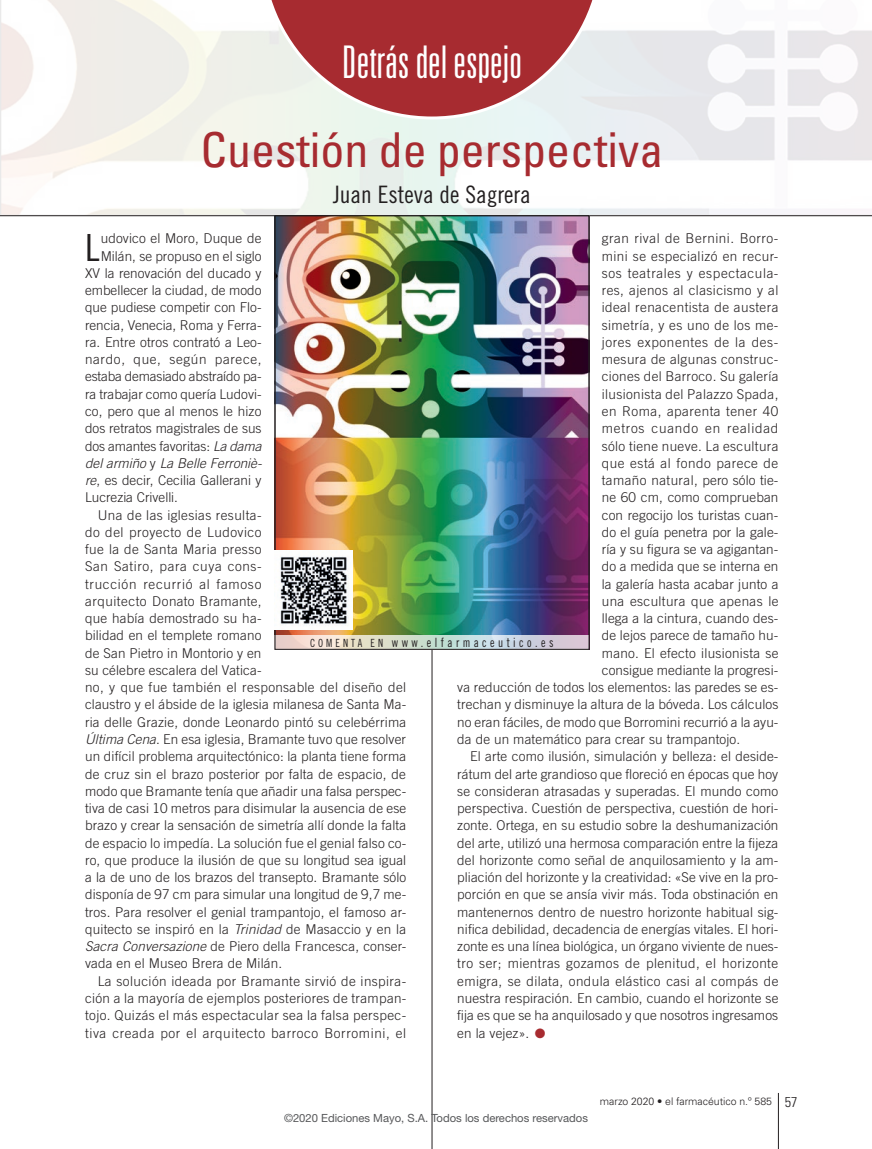
<style>
.page{position:relative;width:872px;height:1149px;background:#fff}
.page>*{position:absolute;margin:0;border:0;box-sizing:border-box;transform-origin:0 0}
.t1{font:condensed 48px "Univers LT Std";color:#a72b30}
.t2{font:300 ultra-condensed 45px "Univers LT Std";color:#fff}
.TEXT_GENERAL_capitul{font:37.35px "Trade Gothic LT Std Cn 18";color:#231f20}
.t3{font:24px "Trade Gothic LT Std Cn 18";color:#231f20}
.TEXT_GENERAL{font:300 13.5px/17.2px "Trade Gothic LT Std";letter-spacing:.01em;color:#231f20;text-align:justify}
.TEXT_GENERAL_capitul-2{font:300 13.5px "Trade Gothic LT Std";color:#231f20}
.TEXT_GENERAL-2{font:300 13.5px "Trade Gothic LT Std";letter-spacing:.03em;color:#231f20}
.TEXT_GENERAL-3{font:300 13.5px "Trade Gothic LT Std";letter-spacing:.045em;color:#231f20}
.TEXT_GENERAL-4{font:300 13.5px "Trade Gothic LT Std";letter-spacing:.04em;color:#231f20}
.TEXT_GENERAL_capitul-3{font:italic 300 13.5px "Trade Gothic LT Std";color:#231f20}
.TEXT_GENERAL_capitul-4{font:300 13.5px "Trade Gothic LT Std";letter-spacing:.05em;color:#231f20}
.TEXT_GENERAL-5{font:300 13.5px "Trade Gothic LT Std";letter-spacing:.035em;color:#231f20}
.TEXT_GENERAL-6{font:300 13.5px "Trade Gothic LT Std";letter-spacing:.055em;color:#231f20}
.t4{font:12.75px "Trade Gothic LT Std Cn 18";letter-spacing:.3em;color:#231f20;scale:.9 1}
.LADILLO_3{font:11.25px "Helvetica Neue LT Std";color:#57585a}
.t5{font:300 10.5px "Univers LT Std";color:#231f20}
.s1{color:#a72b30}
.s2{font-style:italic}
.s3{font-style:normal}
.s4{font-size:11.25px}
.s5{font-stretch:condensed;font-size:14.25px}
</style>
<div class="page">
<svg style="left:1px;top:0;width:871px;height:215px"></svg>
<svg style="left:0;top:0;width:1px;height:215px"></svg>
<hr style="left:432px;top:648px;width:1px;height:500px;background:#231f20">
<svg style="left:260px;top:0;width:343px;height:119px;background:#be6c6f"></svg>
<hr style="left:778px;top:1092px;width:1px;height:56px;background:#231f20">
<hr style="left:0;top:215px;width:872px;height:1px;background:#231f20">
<img style="left:277px;top:217px;width:310px;height:417px">
<svg style="left:274px;top:634px;width:313px;height:15px;background:#d0d2cc"></svg>
<div style="left:275px;top:215px;width:314px;height:434px;border:1px solid #231f20"></div>
<img style="left:275px;top:550px;width:78px;height:79px">
<h2 class="t2" style="left:342px;top:38px;width:181px">Detrás del espejo</h2>
<h1 class="t1" style="left:200px;top:119px;width:464px">Cuestión de perspectiva</h1>
<h3 class="t3" style="left:333px;top:181px;width:199px">Juan Esteva de Sagrera</h3>
<p class="TEXT_GENERAL_capitul" style="left:85px;top:225px;width:16px">L</p>
<p class="TEXT_GENERAL_capitul-2" style="left:101px;top:230px;width:162px">udovico el Moro, Duque de</p>
<p class="TEXT_GENERAL-4" style="left:602px;top:230px;width:178px">gran rival de Bernini. Borro-</p>
<p class="TEXT_GENERAL-2" style="left:602px;top:248px;width:178px">mini se especializó en recur-</p>
<p class="TEXT_GENERAL-3" style="left:602px;top:265px;width:178px">sos teatrales y espectacula-</p>
<p class="TEXT_GENERAL-2" style="left:602px;top:282px;width:178px">res, ajenos al clasicismo y al</p>
<p class="TEXT_GENERAL-2" style="left:602px;top:299px;width:178px">ideal renacentista de austera</p>
<p class="TEXT_GENERAL-2" style="left:602px;top:317px;width:178px">simetría, y es uno de los me-</p>
<p class="TEXT_GENERAL-3" style="left:602px;top:334px;width:178px">jores exponentes de la des-</p>
<p class="TEXT_GENERAL-2" style="left:602px;top:351px;width:178px">mesura de algunas construc-</p>
<p class="TEXT_GENERAL" style="left:602px;top:368px;width:178px">ciones del Barroco. Su galería</p>
<p class="TEXT_GENERAL" style="left:602px;top:385px;width:178px">ilusionista del Palazzo Spada,</p>
<p class="TEXT_GENERAL-5" style="left:602px;top:403px;width:178px">en Roma, aparenta tener 40</p>
<p class="TEXT_GENERAL-6" style="left:602px;top:420px;width:178px">metros cuando en realidad</p>
<p class="TEXT_GENERAL" style="left:602px;top:437px;width:178px">sólo tiene nueve. La escultura</p>
<p class="TEXT_GENERAL-4" style="left:602px;top:455px;width:178px">que está al fondo parece de</p>
<p class="TEXT_GENERAL-2" style="left:602px;top:472px;width:178px">tamaño natural, pero sólo tie-</p>
<p class="TEXT_GENERAL" style="left:602px;top:488px;width:178px">ne 60 cm, como comprueban</p>
<p class="TEXT_GENERAL" style="left:602px;top:506px;width:178px">con regocijo los turistas cuan-</p>
<p class="TEXT_GENERAL" style="left:602px;top:523px;width:178px">do el guía penetra por la gale-</p>
<p class="TEXT_GENERAL" style="left:602px;top:540px;width:178px">ría y su figura se va agigantan-</p>
<p class="TEXT_GENERAL" style="left:602px;top:557px;width:178px">do a medida que se interna en</p>
<p class="TEXT_GENERAL" style="left:602px;top:575px;width:178px">la galería hasta acabar junto a</p>
<p class="TEXT_GENERAL-2" style="left:602px;top:593px;width:178px">una escultura que apenas le</p>
<p class="TEXT_GENERAL" style="left:602px;top:609px;width:178px">llega a la cintura, cuando des-</p>
<p class="TEXT_GENERAL" style="left:602px;top:626px;width:178px">de lejos parece de tamaño hu-</p>
<p class="TEXT_GENERAL" style="left:602px;top:644px;width:178px">mano. El efecto ilusionista se</p>
<p class="TEXT_GENERAL" style="left:602px;top:661px;width:178px">consigue mediante la progresi-</p>
<p class="TEXT_GENERAL" style="left:457px;top:678px;width:323px">va reducción de todos los elementos: las paredes se es-</p>
<p class="TEXT_GENERAL" style="left:457px;top:695px;width:322px">trechan y disminuye la altura de la bóveda. Los cálculos</p>
<p class="TEXT_GENERAL" style="left:457px;top:713px;width:323px">no eran fáciles, de modo que Borromini recurrió a la ayu-</p>
<p class="TEXT_GENERAL" style="left:457px;top:730px;width:284px">da de un matemático para crear su trampantojo.</p>
<p class="TEXT_GENERAL" style="left:457px;top:747px;width:323px;text-indent:13px">El arte como ilusión, simulación y belleza: el deside&shy;rátum del arte grandioso que floreció en épocas que hoy se consideran atrasadas y superadas. El mundo como perspectiva. Cuestión de perspectiva, cuestión de hori&shy;zonte. Ortega, en su estudio sobre la deshumanización del arte, utilizó una hermosa comparación entre la fijeza del horizonte como señal de anquilosamiento y la am&shy;pliación del horizonte y la creatividad: «Se vive en la pro&shy;porción en que se ansía vivir más. Toda obstinación en mantenernos dentro de nuestro horizonte habitual sig&shy;nifica debilidad, decadencia de energías vitales. El hori&shy;zonte es una línea biológica, un órgano viviente de nues&shy;tro ser; mientras gozamos de plenitud, el horizonte emigra, se dilata, ondula elástico casi al compás de nuestra respiración. En cambio, cuando el horizonte se fija es que se ha anquilosado y que nosotros ingresamos en la vejez». <span class="s1">●</span></p>
<p class="TEXT_GENERAL_capitul-2" style="left:101px;top:248px;width:162px">Milán, se propuso en el siglo</p>
<p class="TEXT_GENERAL_capitul-2" style="left:85px;top:265px;width:178px">XV la renovación del ducado y</p>
<p class="TEXT_GENERAL_capitul-2" style="left:85px;top:282px;width:178px">embellecer la ciudad, de modo</p>
<p class="TEXT_GENERAL_capitul-2" style="left:85px;top:299px;width:178px">que pudiese competir con Flo-</p>
<p class="TEXT_GENERAL_capitul-2" style="left:85px;top:317px;width:178px">rencia, Venecia, Roma y Ferra-</p>
<p class="TEXT_GENERAL_capitul-2" style="left:85px;top:334px;width:178px">ra. Entre otros contrató a Leo-</p>
<p class="TEXT_GENERAL_capitul-4" style="left:85px;top:351px;width:178px">nardo, que, según parece,</p>
<p class="TEXT_GENERAL_capitul-2" style="left:85px;top:368px;width:178px">estaba demasiado abstraído pa-</p>
<p class="TEXT_GENERAL_capitul-2" style="left:85px;top:386px;width:178px">ra trabajar como quería Ludovi-</p>
<p class="TEXT_GENERAL_capitul-2" style="left:85px;top:403px;width:178px">co, pero que al menos le hizo</p>
<p class="TEXT_GENERAL_capitul-2" style="left:85px;top:420px;width:178px">dos retratos magistrales de sus</p>
<p class="TEXT_GENERAL_capitul-2" style="left:85px;top:437px;width:178px">dos amantes favoritas: <span class="s2">La dama</span></p>
<p class="TEXT_GENERAL_capitul-3" style="left:85px;top:455px;width:178px">del armiño <span class="s3">y</span> La Belle Ferroniè-</p>
<p class="TEXT_GENERAL_capitul-2" style="left:85px;top:472px;width:178px"><span class="s2">re</span>, es decir, Cecilia Gallerani y</p>
<p class="TEXT_GENERAL_capitul-2" style="left:85px;top:489px;width:94px">Lucrezia Crivelli.</p>
<p class="TEXT_GENERAL" style="left:85px;top:506px;width:323px;text-align:left;text-indent:13px">Una de las iglesias resulta-<br>do del proyecto de Ludovico<br>fue la de Santa Maria presso<br>San Satiro, para cuya cons-<br>trucción recurrió al famoso<br>arquitecto Donato Bramante,<br>que había demostrado su ha-<br>bilidad en el templete romano<br>de San Pietro in Montorio y en<br>su célebre escalera del Vatica-<br>no, y que fue también el responsable del diseño del claustro y el ábside de la iglesia milanesa de Santa Ma&shy;ria delle Grazie, donde Leonardo pintó su celebérrima <span class="s2">Última Cena</span>. En esa iglesia, Bramante tuvo que resolver un difícil problema arquitectónico: la planta tiene forma de cruz sin el brazo posterior por falta de espacio, de modo que Bramante tenía que añadir una falsa perspec&shy;tiva de casi 10 metros para disimular la ausencia de ese brazo y crear la sensación de simetría allí donde la falta de espacio lo impedía. La solución fue el genial falso co&shy;ro, que produce la ilusión de que su longitud sea igual a la de uno de los brazos del transepto. Bramante sólo disponía de 97 cm para simular una longitud de 9,7 me&shy;tros. Para resolver el genial trampantojo, el famoso ar&shy;quitecto se inspiró en la <span class="s2">Trinidad</span> de Masaccio y en la <span class="s2">Sacra Conversazione</span> de Piero della Francesca, conser&shy;vada en el Museo Brera de Milán.</p>
<p class="TEXT_GENERAL" style="left:85px;top:971px;width:323px;text-indent:13px">La solución ideada por Bramante sirvió de inspira&shy;ción a la mayoría de ejemplos posteriores de trampan&shy;tojo. Quizás el más espectacular sea la falsa perspec&shy;tiva creada por el arquitecto barroco Borromini, el</p>
<p class="t4" style="left:310px;top:634px;width:272px"><span class="s4">COMENTA EN</span> www.elfarmaceutico.es</p>
<p class="LADILLO_3" style="left:284px;top:1111px;width:305px">©2020 Ediciones Mayo, S.A. Todos los derechos reservados</p>
<p class="t5" style="left:600px;top:1094px;width:199px">marzo 2020 • el farmacéutico n.º 585 <span class="s5">57</span></p>
</div>
